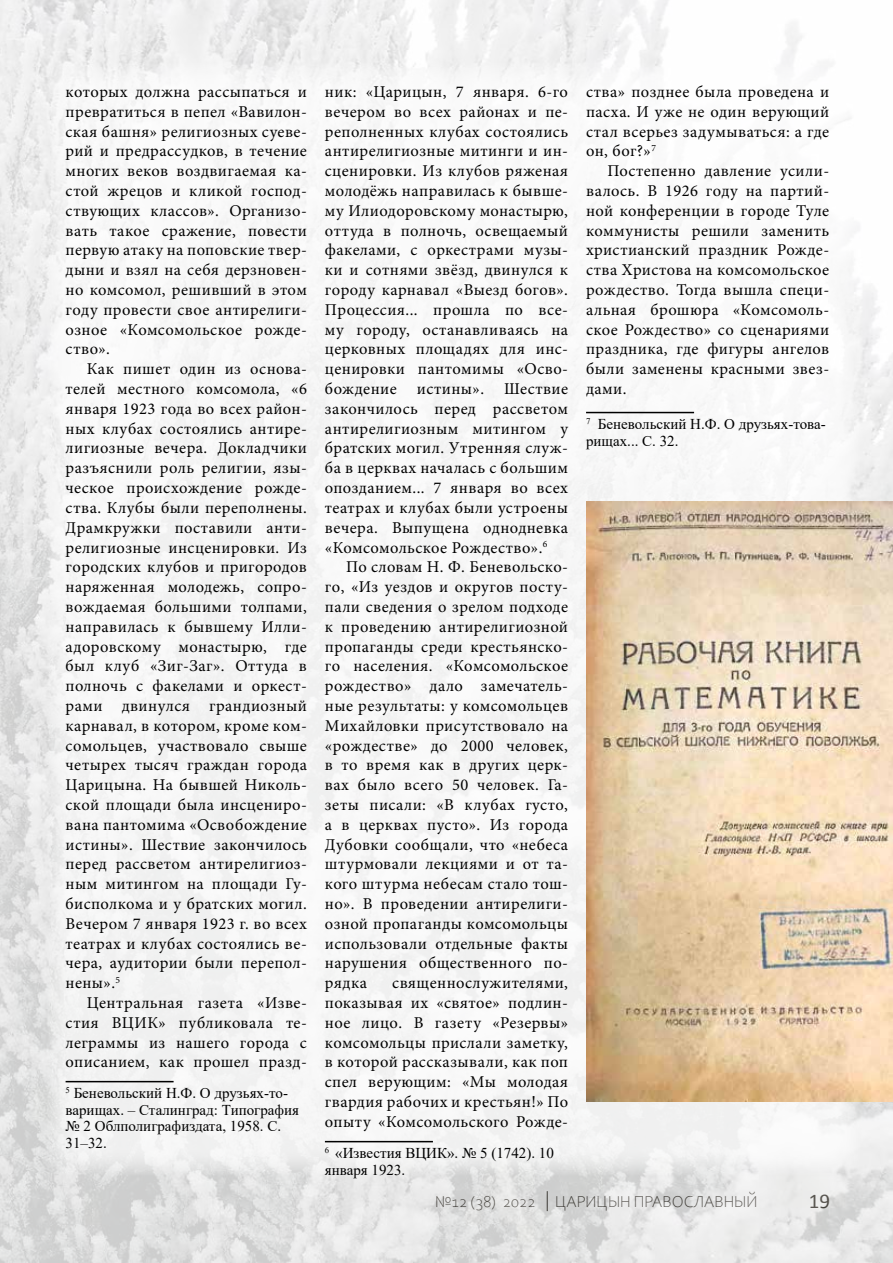
<style>
.page{position:relative;width:893px;height:1263px;background:#fff}
.page>*{position:absolute;margin:0;border:0;box-sizing:border-box;transform-origin:0 0}
.t1{font:21px "Calibri";color:#49453f}
.t2{font:16.5px/19.8px "Minion Pro";letter-spacing:.025em;color:#000;text-align:justify}
.t3{font:300 16.5px "Corbel";color:#49453f}
.t4{font:15px/16.5px "Times New Roman";color:#000}
</style>
<div class="page">
<img style="left:0;top:0;width:893px;height:1263px">
<div style="left:47px;top:63px;width:814px;height:1113px;background:#f7f8f8"></div>
<hr style="left:66px;top:1081px;width:108px;height:1px;background:#000">
<hr style="left:325px;top:1141px;width:108px;height:1px;background:#000">
<hr style="left:586px;top:412px;width:108px;height:1px;background:#000">
<img style="left:586px;top:502px;width:307px;height:599px">
<p class="t2" style="left:66px;top:82px;width:243px">которых должна рассыпаться и превратиться в пепел «Вавилон&shy;ская башня» религиозных суеве&shy;рий и предрассудков, в течение многих веков воздвигаемая ка&shy;стой жрецов и кликой господ&shy;ствующих классов». Организо&shy;вать такое сражение, повести первую атаку на поповские твер&shy;дыни и взял на себя дерзновен&shy;но комсомол, решивший в этом году провести свое антирелиги&shy;озное «Комсомольское рожде&shy;ство».</p>
<p class="t2" style="left:66px;top:359px;width:243px;text-indent:21px">Как пишет один из основа&shy;телей местного комсомола, «6 января 1923 года во всех район&shy;ных клубах состоялись антире&shy;лигиозные вечера. Докладчики разъяснили роль религии, язы&shy;ческое происхождение рожде&shy;ства. Клубы были переполнены.<br>Драмкружки поставили анти&shy;религиозные инсценировки. Из городских клубов и пригородов наряженная молодежь, сопро&shy;вождаемая большими толпами, направилась к бывшему Илли&shy;адоровскому монастырю, где был клуб «Зиг-Заг». Оттуда в полночь с факелами и оркест&shy;рами двинулся грандиозный карнавал, в котором, кроме ком&shy;сомольцев, участвовало свыше четырех тысяч граждан города Царицына. На бывшей Николь&shy;ской площади была инсцениро&shy;вана пантомима «Освобождение истины». Шествие закончилось перед рассветом антирелигиоз&shy;ным митингом на площади Гу&shy;бисполкома и у братских могил.<br>Вечером 7 января 1923 г. во всех театрах и клубах состоялись ве&shy;чера, аудитории были перепол&shy;нены».<sup>5</sup></p>
<p class="t2" style="left:66px;top:993px;width:243px;text-indent:21px">Центральная газета «Изве&shy;стия ВЦИК» публиковала те&shy;леграммы из нашего города с описанием, как прошел празд-</p>
<p class="t4" style="left:66px;top:1084px;width:235px"><sup>5</sup> Беневольский Н.Ф. О друзьях-то&shy;варищах. – Сталинград: Типография № 2 Облполиграфиздата, 1958. С.<br>31–32.</p>
<p class="t2" style="left:325px;top:82px;width:245px">ник: «Царицын, 7 января. 6-го вечером во всех районах и пе&shy;реполненных клубах состоялись антирелигиозные митинги и ин&shy;сценировки. Из клубов ряженая молодёжь направилась к бывше&shy;му Илиодоровскому монастырю, оттуда в полночь, освещаемый факелами, с оркестрами музы&shy;ки и сотнями звёзд, двинулся к городу карнавал «Выезд богов».<br>Процессия... прошла по все&shy;му городу, останавливаясь на церковных площадях для инс&shy;ценировки пантомимы «Осво&shy;бождение истины». Шествие закончилось перед рассветом антирелигиозным митингом у братских могил. Утренняя служ&shy;ба в церквах началась с большим опозданием... 7 января во всех театрах и клубах были устроены вечера. Выпущена однодневка «Комсомольское Рождество».<sup>6</sup></p>
<p class="t2" style="left:325px;top:557px;width:245px;text-indent:21px">По словам Н. Ф. Беневольско&shy;го, «Из уездов и округов посту&shy;пали сведения о зрелом подходе к проведению антирелигиозной пропаганды среди крестьянско&shy;го населения. «Комсомольское рождество» дало замечатель&shy;ные результаты: у комсомольцев Михайловки присутствовало на «рождестве» до 2000 человек, в то время как в других церк&shy;вах было всего 50 человек. Га&shy;зеты писали: «В клубах густо, а в церквах пусто». Из города Дубовки сообщали, что «небеса штурмовали лекциями и от та&shy;кого штурма небесам стало тош&shy;но». В проведении антирелиги&shy;озной пропаганды комсомольцы использовали отдельные факты нарушения общественного по&shy;рядка</p>
<p class="t2" style="left:325px;top:973px;width:245px;text-indent:67px">священнослужителями, показывая их «святое» подлин&shy;ное лицо. В газету «Резервы» комсомольцы прислали заметку, в которой рассказывали, как поп спел верующим: «Мы молодая гвардия рабочих и крестьян!» По опыту «Комсомольского Рожде-</p>
<p class="t4" style="left:325px;top:1144px;width:230px"><sup>6</sup> «Известия ВЦИК». № 5 (1742). 10 января 1923.</p>
<p class="t2" style="left:586px;top:82px;width:245px">ства» позднее была проведена и пасха. И уже не один верующий стал всерьез задумываться: а где он, бог?»<sup>7</sup></p>
<p class="t2" style="left:586px;top:161px;width:245px;text-indent:21px">Постепенно давление усили&shy;валось. В 1926 году на партий&shy;ной конференции в городе Туле коммунисты решили заменить христианский праздник Рожде&shy;ства Христова на комсомольское рождество. Тогда вышла специ&shy;альная брошюра «Комсомоль&shy;ское Рождество» со сценариями праздника, где фигуры ангелов были заменены красными звез&shy;дами.</p>
<p class="t4" style="left:586px;top:415px;width:241px"><sup>7</sup> Беневольский Н.Ф. О друзьях-това&shy;рищах... С. 32.</p>
<p class="t3" style="left:435px;top:1191px;width:324px">№12 (38) 2022 ЦАРИЦЫН ПРАВОСЛАВНЫЙ</p>
<p class="t1" style="left:809px;top:1188px;width:23px">19</p>
</div>
